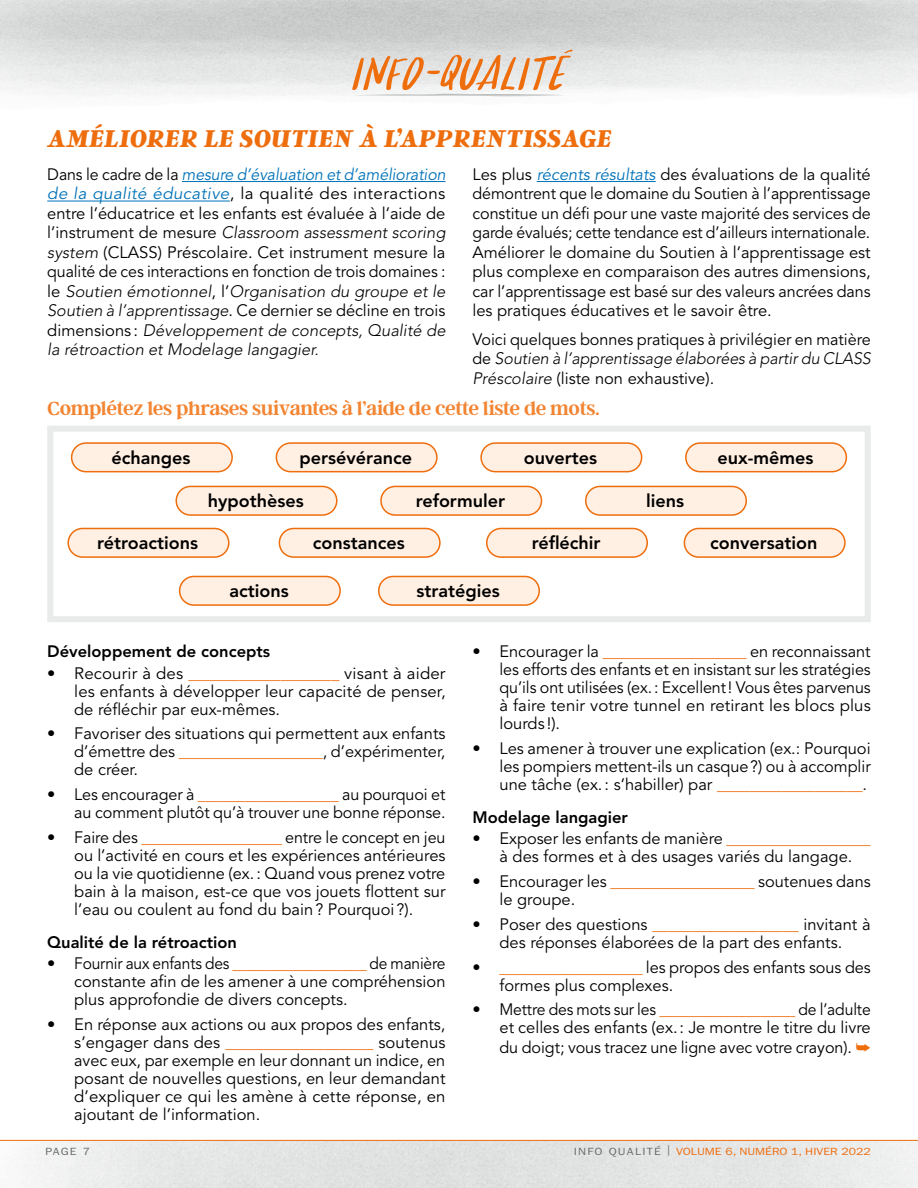
<style>
.page{position:relative;width:918px;height:1188px;background:#fff}
.page>*{position:absolute;margin:0;border:0;box-sizing:border-box;transform-origin:0 0}
.t1{font:57.15px "Aerostat";letter-spacing:.02em;color:#ee6d0d}
.t2{font:italic 800 27px "Argent CF";letter-spacing:.01em;color:#ee6d0d}
.t3{font:600 21px "Argent CF";letter-spacing:-.02em;color:#f38431}
.t4{font:800 18px "Avenir LT Std";color:#000}
.Li_-_puce{font:16.5px/18px "Avenir LT Std";color:#000;text-align:justify}
.t5{font:800 16.5px "Avenir LT Std";color:#000}
.t6{font:10.5px "ITC Franklin Gothic Std";color:#ee6d0d;scale:1.16 1}
.t7{font:10.5px "ITC Franklin Gothic Std";color:#6a6c6c;scale:1.16 1}
.s1{font-style:italic;color:#0072b8}
.s2{font-weight:300;font-style:italic}
.s3{color:#ee6d0d}
.s4{color:#6a6c6c}
</style>
<div class="page">
<hr style="left:0;top:1140px;width:918px;height:1px;background:#ee6d0d">
<img style="left:0;top:0;width:918px;height:83px">
<svg style="left:351px;top:94px;width:216px;height:2px"></svg>
<svg style="left:564px;top:50px;width:9px;height:3px"></svg>
<div style="left:47px;top:426px;width:824px;height:196px;border:6px solid #e9eaea"></div>
<div style="left:72px;top:443px;width:160px;height:29px;background:#fff0e3;border-radius:14px"></div>
<div style="left:71px;top:442px;width:162px;height:30px;border:2px solid #ee6d0d;border-radius:14px"></div>
<div style="left:176px;top:486px;width:161px;height:29px;background:#fff0e3;border-radius:14px"></div>
<div style="left:176px;top:486px;width:162px;height:30px;border:2px solid #ee6d0d;border-radius:14px"></div>
<div style="left:279px;top:528px;width:161px;height:29px;background:#fff0e3;border-radius:14px"></div>
<div style="left:279px;top:528px;width:162px;height:30px;border:2px solid #ee6d0d;border-radius:14px"></div>
<div style="left:686px;top:443px;width:160px;height:29px;background:#fff0e3;border-radius:14px"></div>
<div style="left:685px;top:442px;width:162px;height:30px;border:2px solid #ee6d0d;border-radius:14px"></div>
<div style="left:68px;top:528px;width:161px;height:29px;background:#fff0e3;border-radius:14px"></div>
<div style="left:67px;top:528px;width:162px;height:30px;border:2px solid #ee6d0d;border-radius:14px"></div>
<div style="left:180px;top:576px;width:160px;height:29px;background:#fff0e3;border-radius:14px"></div>
<div style="left:179px;top:576px;width:162px;height:30px;border:2px solid #ee6d0d;border-radius:14px"></div>
<div style="left:379px;top:576px;width:160px;height:29px;background:#fff0e3;border-radius:14px"></div>
<div style="left:378px;top:576px;width:162px;height:30px;border:2px solid #ee6d0d;border-radius:14px"></div>
<div style="left:481px;top:443px;width:161px;height:29px;background:#fff0e3;border-radius:14px"></div>
<div style="left:480px;top:442px;width:162px;height:30px;border:2px solid #ee6d0d;border-radius:14px"></div>
<div style="left:586px;top:486px;width:160px;height:29px;background:#fff0e3;border-radius:14px"></div>
<div style="left:585px;top:486px;width:162px;height:30px;border:2px solid #ee6d0d;border-radius:14px"></div>
<div style="left:684px;top:528px;width:161px;height:29px;background:#fff0e3;border-radius:14px"></div>
<div style="left:684px;top:528px;width:162px;height:30px;border:2px solid #ee6d0d;border-radius:14px"></div>
<div style="left:276px;top:443px;width:161px;height:29px;background:#fff0e3;border-radius:14px"></div>
<div style="left:276px;top:442px;width:162px;height:30px;border:2px solid #ee6d0d;border-radius:14px"></div>
<div style="left:381px;top:486px;width:161px;height:29px;background:#fff0e3;border-radius:14px"></div>
<div style="left:380px;top:486px;width:162px;height:30px;border:2px solid #ee6d0d;border-radius:14px"></div>
<div style="left:487px;top:528px;width:160px;height:29px;background:#fff0e3;border-radius:14px"></div>
<div style="left:486px;top:528px;width:162px;height:30px;border:2px solid #ee6d0d;border-radius:14px"></div>
<hr style="left:182px;top:181px;width:263px;height:1px;background:#0072b8">
<hr style="left:47px;top:201px;width:183px;height:1px;background:#0072b8">
<hr style="left:537px;top:181px;width:119px;height:1px;background:#0072b8">
<h1 class="t1" style="left:352px;top:47px;width:215px">INFO-QUALITE</h1>
<h1 class="t2" style="left:47px;top:123px;width:566px">AMÉLIORER LE SOUTIEN À L’APPRENTISSAGE</h1>
<p class="Li_-_puce" style="left:47px;top:165px;width:400px;line-height:19.5px">Dans le cadre de la <span class="s1">mesure d’évaluation et d’amélioration de la qualité éducative</span>, la qualité des interactions entre l’éducatrice et les enfants est évaluée à l’aide de l’instrument de mesure <span class="s2">Classroom assessment scoring system</span> (CLASS) Préscolaire. Cet instrument mesure la qualité de ces interactions en fonction de trois domaines : le <span class="s2">Soutien émotionnel</span>, l’<span class="s2">Organisation du groupe et le Soutien à l’apprentissage</span>. Ce dernier se décline en trois dimensions : <span class="s2">Développement de concepts, Qualité de la rétroaction et Modelage langagier.</span></p>
<p class="Li_-_puce" style="left:472px;top:165px;width:400px;line-height:19.5px">Les plus <span class="s1">récents résultats</span> des évaluations de la qualité démontrent que le domaine du Soutien à l’apprentissage constitue un défi pour une vaste majorité des services de garde évalués; cette tendance est d’ailleurs internationale.<br>Améliorer le domaine du Soutien à l’apprentissage est plus complexe en comparaison des autres dimensions, car l’apprentissage est basé sur des valeurs ancrées dans les pratiques éducatives et le savoir être.</p>
<p class="Li_-_puce" style="left:472px;top:330px;width:400px;line-height:19.5px">Voici quelques bonnes pratiques à privilégier en matière de <span class="s2">Soutien à l’apprentissage élaborées à partir du CLASS Préscolaire</span> (liste non exhaustive).</p>
<p class="t3" style="left:47px;top:397px;width:554px">Complétez les phrases suivantes à l’aide de cette liste de mots.</p>
<h2 class="t4" style="left:112px;top:447px;width:81px">échanges</h2>
<h2 class="t4" style="left:97px;top:532px;width:102px">rétroactions</h2>
<h2 class="t4" style="left:300px;top:447px;width:114px">persévérance</h2>
<h2 class="t4" style="left:208px;top:490px;width:97px">hypothèses</h2>
<h2 class="t4" style="left:313px;top:532px;width:93px">constances</h2>
<h2 class="t4" style="left:416px;top:490px;width:91px">reformuler</h2>
<h2 class="t4" style="left:229px;top:580px;width:61px">actions</h2>
<h2 class="t4" style="left:417px;top:580px;width:85px">stratégies</h2>
<h2 class="t4" style="left:524px;top:447px;width:75px">ouvertes</h2>
<h2 class="t4" style="left:532px;top:532px;width:70px">réfléchir</h2>
<h2 class="t4" style="left:646px;top:490px;width:40px">liens</h2>
<h2 class="t4" style="left:717px;top:447px;width:97px">eux-mêmes</h2>
<h2 class="t4" style="left:710px;top:532px;width:109px">conversation</h2>
<h4 class="t5" style="left:47px;top:642px;width:225px">Développement de concepts</h4>
<p class="Li_-_puce" style="left:74px;top:664px;width:373px;text-indent:-27px">• Recourir à des <span class="s3">__________________</span> visant à aider les enfants à développer leur capacité de penser, de réfléchir par eux-mêmes.</p>
<p class="Li_-_puce" style="left:74px;top:725px;width:373px;text-indent:-27px">• Favoriser des situations qui permettent aux enfants d’émettre des <span class="s3">__________________</span>, d’expérimenter, de créer.</p>
<p class="Li_-_puce" style="left:47px;top:786px;width:400px;text-align:right">• Les encourager à <span class="s3">__________________</span> au pourquoi et au comment plutôt qu’à trouver une bonne réponse.</p>
<p class="Li_-_puce" style="left:74px;top:829px;width:373px;text-indent:-27px">• Faire des <span class="s3">__________________</span> entre le concept en jeu ou l’activité en cours et les expériences antérieures ou la vie quotidienne (ex.: Quand vous prenez votre bain à la maison, est-ce que vos jouets flottent sur l’eau ou coulent au fond du bain? Pourquoi ?).</p>
<h4 class="t5" style="left:47px;top:932px;width:191px">Qualité de la rétroaction</h4>
<p class="Li_-_puce" style="left:74px;top:955px;width:373px;text-indent:-27px">• Fournir aux enfants des <span class="s3">__________________</span> de manière constante afin de les amener à une compréhension plus approfondie de divers concepts.</p>
<p class="Li_-_puce" style="left:74px;top:1016px;width:373px;text-indent:-27px">• En réponse aux actions ou aux propos des enfants, s’engager dans des <span class="s3">__________________</span> soutenus avec eux, par exemple en leur donnant un indice, en posant de nouvelles questions, en leur demandant d’expliquer ce qui les amène à cette réponse, en ajoutant de l’information.</p>
<p class="Li_-_puce" style="left:500px;top:643px;width:373px;text-indent:-27px">• Encourager la <span class="s3">__________________</span> en reconnaissant les efforts des enfants et en insistant sur les stratégies qu’ils ont utilisées (ex.: Excellent! Vous êtes parvenus à faire tenir votre tunnel en retirant les blocs plus lourds !).</p>
<p class="Li_-_puce" style="left:500px;top:740px;width:373px;text-indent:-27px">• Les amener à trouver une explication (ex.: Pourquoi les pompiers mettent-ils un casque?) ou à accomplir une tâche (ex.: s’habiller) par <span class="s3">__________________</span>.</p>
<h4 class="t5" style="left:472px;top:807px;width:157px">Modelage langagier</h4>
<p class="Li_-_puce" style="left:472px;top:830px;width:400px;text-align:center">• Exposer les enfants de manière <span class="s3">__________________ </span>à des formes et à des usages variés du langage.</p>
<p class="Li_-_puce" style="left:500px;top:873px;width:373px;text-indent:-27px">• Encourager les <span class="s3">__________________</span> soutenues dans le groupe.</p>
<p class="Li_-_puce" style="left:472px;top:916px;width:400px;text-align:center">• Poser des questions <span class="s3">__________________</span> invitant à des réponses élaborées de la part des enfants.</p>
<p class="Li_-_puce" style="left:500px;top:958px;width:373px;text-indent:-27px">• <span class="s3">__________________</span> les propos des enfants sous des formes plus complexes.</p>
<p class="Li_-_puce" style="left:472px;top:1001px;width:400px;text-align:right">• Mettre des mots sur les <span class="s3">__________________</span> de l’adulte et celles des enfants (ex.: Je montre le titre du livre</p>
<p class="Li_-_puce" style="left:500px;top:1039px;width:354px">du doigt; vous tracez une ligne avec votre crayon).</p>
<p class="t7" style="left:45px;top:1145px;width:40px">PAGE 7</p>
<p class="t6" style="left:574px;top:1145px;width:258px"><span class="s4">INFO QUALITÉ |</span> VOLUME 6, NUMÉRO 1, HIVER 2022</p>
</div>
